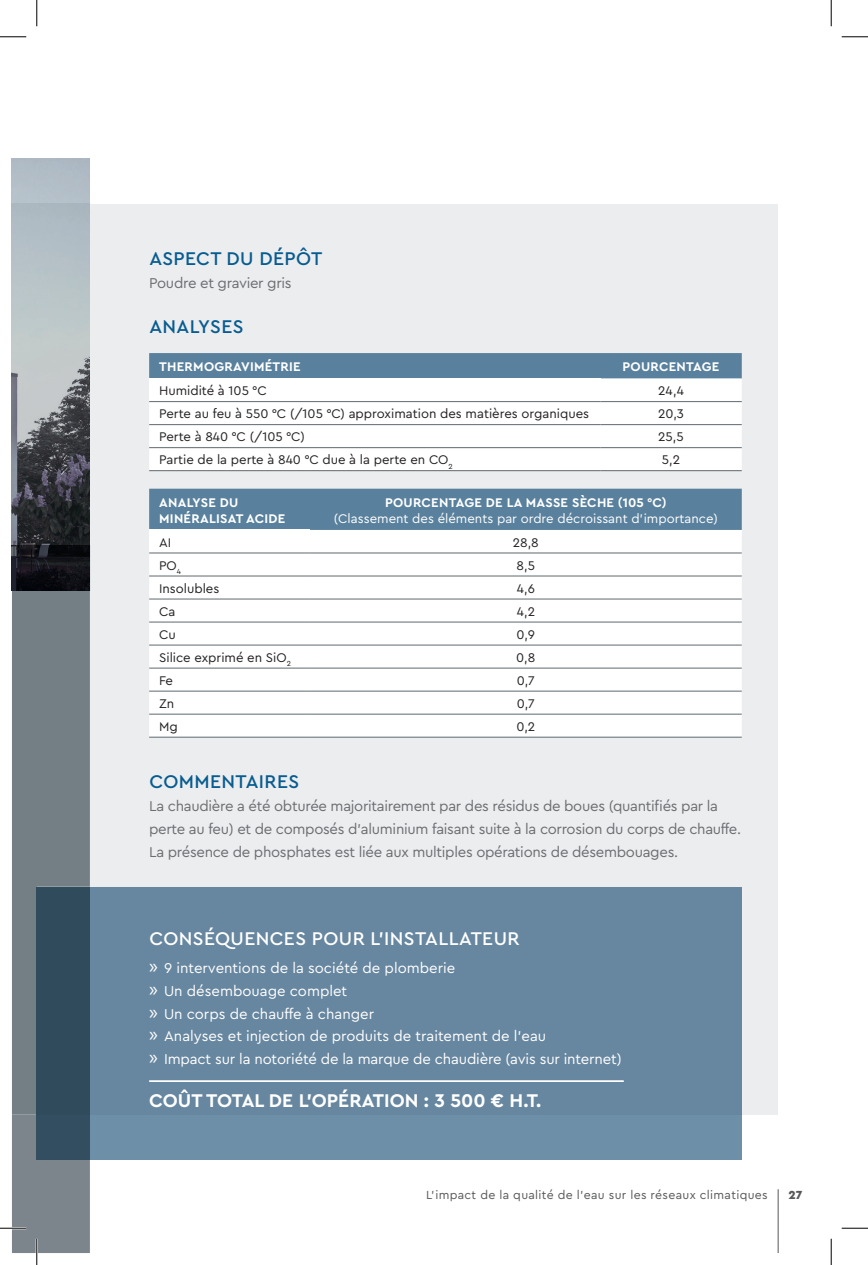
<style>
.page{position:relative;width:868px;height:1265px;background:#fff}
.page>*{position:absolute;margin:0;border:0;box-sizing:border-box;transform-origin:0 0}
.t1{font:500 19.25px "Cera PRO";letter-spacing:.02em;color:#085c8f}
.t2{font:700 19.25px "Cera PRO";color:#fff}
.t3{font:500 19.25px "Cera PRO";letter-spacing:.02em;color:#fff}
.t4{font:14.88px/22.8px "Cera PRO";letter-spacing:-.02em;color:#6c6d70}
.t5{font:14.88px/22.8px "Cera PRO";color:#fff}
.t6{font:13.12px "Cera PRO";color:#231f20}
.t7{font:700 13.12px/15.8px "Cera PRO";letter-spacing:.02em;color:#fff}
.t8{font:13.12px "Cera PRO";color:#fff}
.t9{font:12.25px "Cera PRO";letter-spacing:.025em;color:#57585a}
.t10{font:900 12.25px "Cera PRO";color:#57585a}
.s1{font-family:"Myriad Pro";font-size:21px}
</style>
<div class="page">
<hr style="left:777px;top:1188px;width:1px;height:64px;background:#57585a">
<div style="left:12px;top:204px;width:765px;height:910px;background:#ebedef"></div>
<img style="left:12px;top:158px;width:78px;height:387px">
<div style="left:149px;top:353px;width:592px;height:25px;background:#59819d"></div>
<div style="left:149px;top:378px;width:592px;height:92px;background:#fff"></div>
<hr style="left:149px;top:401px;width:451px;height:1px;background:#5f696f">
<hr style="left:149px;top:424px;width:451px;height:1px;background:#5f696f">
<hr style="left:600px;top:401px;width:141px;height:1px;background:#5f696f">
<hr style="left:600px;top:424px;width:141px;height:1px;background:#5f696f">
<hr style="left:149px;top:447px;width:451px;height:1px;background:#5f696f">
<hr style="left:149px;top:470px;width:451px;height:1px;background:#5f696f">
<hr style="left:600px;top:447px;width:141px;height:1px;background:#5f696f">
<hr style="left:600px;top:470px;width:141px;height:1px;background:#5f696f">
<div style="left:149px;top:488px;width:592px;height:42px;background:#59819d"></div>
<div style="left:149px;top:530px;width:592px;height:206px;background:#fff"></div>
<hr style="left:149px;top:552px;width:161px;height:1px;background:#5f696f">
<hr style="left:149px;top:575px;width:161px;height:1px;background:#5f696f">
<hr style="left:310px;top:552px;width:431px;height:1px;background:#5f696f">
<hr style="left:310px;top:575px;width:431px;height:1px;background:#5f696f">
<hr style="left:149px;top:598px;width:161px;height:1px;background:#5f696f">
<hr style="left:310px;top:598px;width:431px;height:1px;background:#5f696f">
<hr style="left:149px;top:621px;width:161px;height:1px;background:#5f696f">
<hr style="left:149px;top:644px;width:161px;height:1px;background:#5f696f">
<hr style="left:149px;top:667px;width:161px;height:1px;background:#5f696f">
<hr style="left:149px;top:690px;width:161px;height:1px;background:#5f696f">
<hr style="left:149px;top:713px;width:161px;height:1px;background:#5f696f">
<hr style="left:149px;top:736px;width:161px;height:1px;background:#5f696f">
<hr style="left:310px;top:621px;width:431px;height:1px;background:#5f696f">
<hr style="left:310px;top:644px;width:431px;height:1px;background:#5f696f">
<hr style="left:310px;top:667px;width:431px;height:1px;background:#5f696f">
<hr style="left:310px;top:690px;width:431px;height:1px;background:#5f696f">
<hr style="left:310px;top:713px;width:431px;height:1px;background:#5f696f">
<hr style="left:310px;top:736px;width:431px;height:1px;background:#5f696f">
<div style="left:90px;top:1114px;width:651px;height:45px;background:#6d8fa8"></div>
<div style="left:90px;top:886px;width:651px;height:228px;background:#6787a0"></div>
<hr style="left:149px;top:1079px;width:474px;height:2px;background:#fff">
<svg style="left:12px;top:545px;width:78px;height:569px;background:#687278"></svg>
<div style="left:37px;top:886px;width:53px;height:228px;background:#304b5c"></div>
<svg style="left:0;top:36px;width:26px;height:1px"></svg>
<svg style="left:841px;top:36px;width:26px;height:1px"></svg>
<svg style="left:841px;top:1227px;width:26px;height:1px"></svg>
<svg style="left:36px;top:0;width:1px;height:26px"></svg>
<svg style="left:0;top:1114px;width:90px;height:150px"></svg>
<svg style="left:830px;top:0;width:1px;height:26px"></svg>
<svg style="left:830px;top:1238px;width:1px;height:26px"></svg>
<p class="t1" style="left:149px;top:245px;width:174px">ASPECT DU DÉPÔT</p>
<p class="t4" style="left:149px;top:270px;width:144px">Poudre et gravier gris</p>
<p class="t1" style="left:149px;top:314px;width:96px">ANALYSES</p>
<p class="t7" style="left:159px;top:358px;width:143px">THERMOGRAVIMÉTRIE</p>
<p class="t7" style="left:622px;top:358px;width:98px">POURCENTAGE</p>
<p class="t6" style="left:159px;top:382px;width:109px">Humidité à 105 °C</p>
<p class="t6" style="left:658px;top:382px;width:27px">24,4</p>
<p class="t6" style="left:159px;top:405px;width:431px">Perte au feu à 550 °C (/105 °C) approximation des matières organiques</p>
<p class="t6" style="left:657px;top:405px;width:27px">20,3</p>
<p class="t6" style="left:159px;top:428px;width:147px">Perte à 840 °C (/105 °C)</p>
<p class="t6" style="left:658px;top:428px;width:27px">25,5</p>
<p class="t6" style="left:159px;top:451px;width:295px">Partie de la perte à 840 °C due à la perte en CO<sub>2</sub></p>
<p class="t6" style="left:661px;top:451px;width:20px">5,2</p>
<p class="t7" style="left:159px;top:494px;width:128px">ANALYSE DU<br>MINÉRALISAT ACIDE</p>
<p class="t7" style="left:385px;top:494px;width:283px">POURCENTAGE DE LA MASSE SÈCHE (105 °C)</p>
<p class="t8" style="left:334px;top:509px;width:385px">(Classement des éléments par ordre décroissant d’importance)</p>
<p class="t6" style="left:159px;top:533px;width:14px">AI</p>
<p class="t6" style="left:512px;top:533px;width:28px">28,8</p>
<p class="t6" style="left:159px;top:556px;width:23px">PO<sub>4</sub></p>
<p class="t6" style="left:516px;top:556px;width:20px">8,5</p>
<p class="t6" style="left:159px;top:579px;width:62px">Insolubles</p>
<p class="t6" style="left:516px;top:579px;width:20px">4,6</p>
<p class="t6" style="left:159px;top:602px;width:18px">Ca</p>
<p class="t6" style="left:516px;top:602px;width:20px">4,2</p>
<p class="t6" style="left:159px;top:625px;width:18px">Cu</p>
<p class="t6" style="left:516px;top:625px;width:20px">0,9</p>
<p class="t6" style="left:159px;top:648px;width:133px">Silice exprimé en SiO<sub>2</sub></p>
<p class="t6" style="left:516px;top:648px;width:21px">0,8</p>
<p class="t6" style="left:159px;top:671px;width:15px">Fe</p>
<p class="t6" style="left:516px;top:671px;width:19px">0,7</p>
<p class="t6" style="left:159px;top:694px;width:17px">Zn</p>
<p class="t6" style="left:516px;top:694px;width:19px">0,7</p>
<p class="t6" style="left:159px;top:717px;width:20px">Mg</p>
<p class="t6" style="left:516px;top:717px;width:20px">0,2</p>
<p class="t1" style="left:149px;top:769px;width:151px">COMMENTAIRES</p>
<p class="t4" style="left:149px;top:794px;width:593px">La chaudière a été obturée majoritairement par des résidus de boues (quantifiés par la perte au feu) et de composés d’aluminium faisant suite à la corrosion du corps de chauffe.<br>La présence de phosphates est liée aux multiples opérations de désembouages.</p>
<p class="t3" style="left:149px;top:925px;width:371px">CONSÉQUENCES POUR L’INSTALLATEUR</p>
<p class="t5" style="left:149px;top:955px;width:474px"><span class="s1">»</span> 9 interventions de la société de plomberie<br><span class="s1">»</span> Un désembouage complet<br><span class="s1">»</span> Un corps de chauffe à changer<br><span class="s1">»</span> Analyses et injection de produits de traitement de l’eau<br><span class="s1">»</span> Impact sur la notoriété de la marque de chaudière (avis sur internet)</p>
<p class="t2" style="left:149px;top:1087px;width:393px">COÛT TOTAL DE L’OPÉRATION : 3 500 € H.T.</p>
<p class="t9" style="left:426px;top:1186px;width:343px">L’impact de la qualité de l’eau sur les réseaux climatiques</p>
<p class="t10" style="left:788px;top:1186px;width:15px">27</p>
</div>
